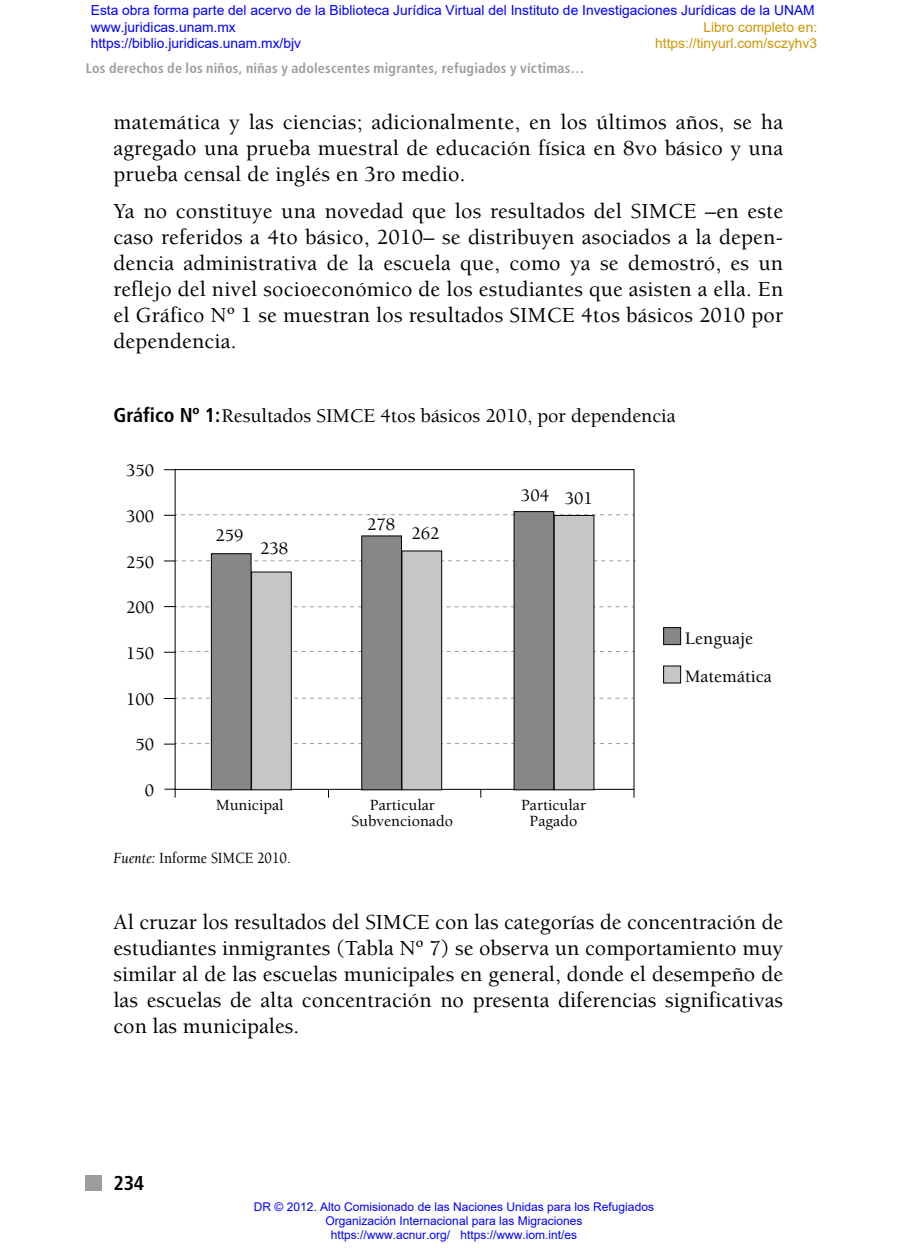
<style>
.page{position:relative;width:908px;height:1248px;background:#fff}
.page>*{position:absolute;margin:0;border:0;box-sizing:border-box;transform-origin:0 0}
.t1{font:500 22px/26px "Berkeley Std";letter-spacing:.01em;color:#000;text-align:justify}
.t2{font:500 20px "Berkeley Std";color:#000}
.t3{font:700 condensed 20px "Frutiger LT Std";color:#000}
.t4{font:500 18px "Berkeley Std";color:#000}
.t5{font:500 16px/16px "Berkeley Std";color:#000;text-align:center}
.t6{font:500 16px "Berkeley Std";color:#000;scale:.9 1}
.t7{font:700 condensed 14px "Frutiger LT Std";letter-spacing:.015em;color:#9c9d9d}
.t8{font:13.8px/16.6px "Arial";color:#00f}
.t9{font:13.8px/16.6px "Arial";color:#cf9605;text-align:right}
.t10{font:12px/14.4px "Arial";color:#00f;text-align:center}
.s1{font-family:"Frutiger LT Std";font-weight:700;font-stretch:condensed}
.s2{font-weight:400;font-style:italic}
</style>
<div class="page">
<div style="left:86px;top:1175px;width:16px;height:15px;background:#9c9d9d"></div>
<div style="left:211px;top:553px;width:40px;height:237px;background:#878786;border:1px solid #000"></div>
<div style="left:251px;top:571px;width:41px;height:219px;background:#c5c6c6;border:1px solid #000"></div>
<div style="left:361px;top:535px;width:41px;height:255px;background:#878786;border:1px solid #000"></div>
<div style="left:401px;top:550px;width:41px;height:240px;background:#c5c6c6;border:1px solid #000"></div>
<div style="left:513px;top:511px;width:41px;height:279px;background:#878786"></div>
<div style="left:553px;top:515px;width:41px;height:275px;background:#c5c6c6;border:1px solid #000"></div>
<div style="left:662px;top:627px;width:18px;height:18px;background:#878786;border:1px solid #000"></div>
<svg style="left:662px;top:665px;width:18px;height:18px"></svg>
<svg style="left:164px;top:514px;width:470px;height:2px"></svg>
<svg style="left:164px;top:560px;width:471px;height:1px"></svg>
<svg style="left:164px;top:606px;width:469px;height:1px"></svg>
<svg style="left:164px;top:651px;width:470px;height:1px"></svg>
<svg style="left:164px;top:697px;width:469px;height:2px"></svg>
<svg style="left:164px;top:743px;width:470px;height:1px"></svg>
<svg style="left:164px;top:788px;width:12px;height:9px"></svg>
<p class="t8" style="left:91px;top:2px;width:725px">Esta obra forma parte del acervo de la Biblioteca Jurídica Virtual del Instituto de Investigaciones Jurídicas de la UNAM www.juridicas.unam.mx<br>https://biblio.juridicas.unam.mx/bjv</p>
<p class="t9" style="left:655px;top:18px;width:163px">Libro completo en: https://tinyurl.com/sczyhv3</p>
<p class="t7" style="left:86px;top:60px;width:500px">Los derechos de los niños, niñas y adolescentes migrantes, refugiados y víctimas…</p>
<p class="t1" style="left:113px;top:109px;width:670px">matemática y las ciencias; adicionalmente, en los últimos años, se ha agregado una prueba muestral de educación física en 8vo básico y una prueba censal de inglés en 3ro medio.</p>
<p class="t1" style="left:113px;top:199px;width:671px">Ya no constituye una novedad que los resultados del SIMCE –en este caso referidos a 4to básico, 2010– se distribuyen asociados a la depen&shy;dencia administrativa de la escuela que, como ya se demostró, es un reflejo del nivel socioeconómico de los estudiantes que asisten a ella. En el Gráfico Nº 1 se muestran los resultados SIMCE 4tos básicos 2010 por dependencia.</p>
<p class="t2" style="left:113px;top:404px;width:563px"><span class="s1">Gráfico Nº 1:</span>Resultados SIMCE 4tos básicos 2010, por dependencia</p>
<p class="t4" style="left:126px;top:461px;width:30px">350</p>
<p class="t4" style="left:126px;top:507px;width:30px">300</p>
<p class="t4" style="left:126px;top:552px;width:30px">250</p>
<p class="t4" style="left:126px;top:598px;width:30px">200</p>
<p class="t4" style="left:126px;top:643px;width:30px">150</p>
<p class="t4" style="left:126px;top:689px;width:30px">100</p>
<p class="t4" style="left:135px;top:735px;width:20px">50</p>
<p class="t4" style="left:145px;top:780px;width:11px">0</p>
<p class="t4" style="left:367px;top:514px;width:30px">278</p>
<p class="t4" style="left:215px;top:526px;width:30px">259</p>
<p class="t4" style="left:411px;top:524px;width:30px">262</p>
<p class="t4" style="left:260px;top:539px;width:30px">238</p>
<p class="t4" style="left:520px;top:487px;width:73px">304 301</p>
<p class="t5" style="left:216px;top:797px;width:69px">Municipal</p>
<p class="t5" style="left:351px;top:797px;width:103px">Particular<br>Subvencionado</p>
<p class="t5" style="left:521px;top:797px;width:66px">Particular<br>Pagado</p>
<p class="t6" style="left:113px;top:849px;width:198px"><span class="s2">Fuente:</span> Informe SIMCE 2010.</p>
<p class="t4" style="left:685px;top:629px;width:69px">Lenguaje</p>
<p class="t4" style="left:685px;top:667px;width:88px">Matemática</p>
<p class="t1" style="left:113px;top:909px;width:671px">Al cruzar los resultados del SIMCE con las categorías de concentración de estudiantes inmigrantes (Tabla Nº 7) se observa un comportamiento muy similar al de las escuelas municipales en general, donde el desempeño de las escuelas de alta concentración no presenta diferencias significativas con las municipales.</p>
<p class="t3" style="left:113px;top:1170px;width:32px">234</p>
<p class="t10" style="left:254px;top:1198px;width:401px">DR © 2012. Alto Comisionado de las Naciones Unidas para los Refugiados<br>Organización Internacional para las Migraciones<br>https://www.acnur.org/ https://www.iom.int/es</p>
</div>
